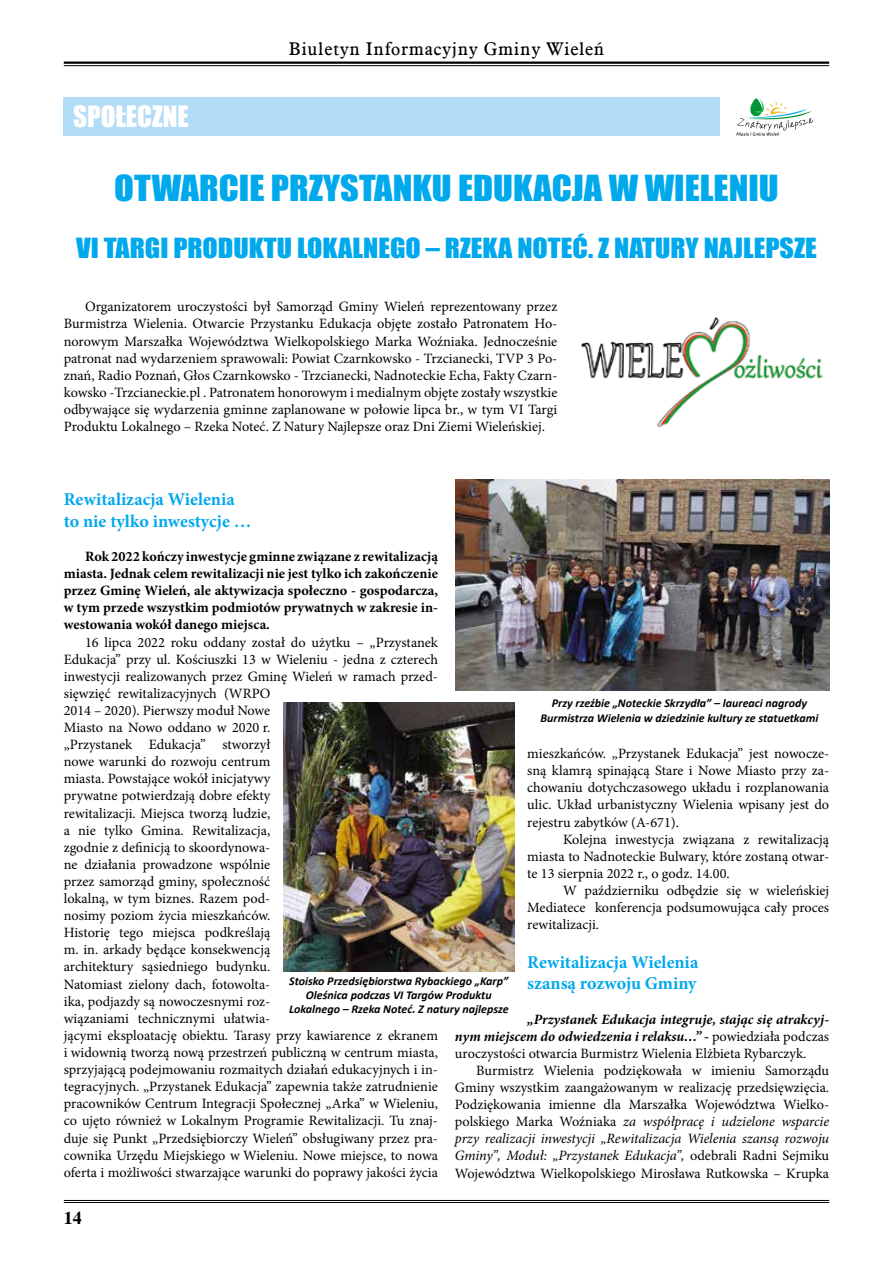
<style>
.page{position:relative;width:893px;height:1263px;background:#fff}
.page>*{position:absolute;margin:0;border:0;box-sizing:border-box;transform-origin:0 0}
.t1{font:33px "Impact";color:#00a8ec;scale:1.1 1}
.t2{font:27px "Impact";color:#fff}
.t3{font:25.5px "Impact";color:#00a8ec;scale:1.1 1}
.t4{font:700 18px/21.6px "Minion Pro";color:#00a8ec}
.t5{font:18px "Aldine 721 EU";letter-spacing:.04em;color:#000}
.t6{font:700 18px "Dutch 801 EU";color:#000}
.t7{font:14.25px/17.1px "Minion Pro";color:#000;text-align:justify}
.t8{font:700 14.25px/17.1px "Minion Pro";color:#000;text-align:justify}
.t9{font:italic 700 14.25px/17.1px "Minion Pro";color:#000;text-align:justify}
.t10{font:italic 700 12px/14.4px "Calibri";color:#000;text-align:center}
.s1{font-weight:400;font-style:normal}
.s2{font-style:italic}
</style>
<div class="page">
<hr style="left:64px;top:1200px;width:765px;height:1px;background:#000">
<hr style="left:64px;top:1202px;width:765px;height:1px;background:#000">
<hr style="left:64px;top:62px;width:765px;height:2px;background:#000">
<hr style="left:64px;top:65px;width:765px;height:1px;background:#000">
<div style="left:64px;top:98px;width:656px;height:38px;background:#b2dcf7"></div>
<svg style="left:736px;top:98px;width:77px;height:38px"></svg>
<img style="left:455px;top:480px;width:374px;height:210px">
<img style="left:283px;top:702px;width:231px;height:269px">
<img style="left:581px;top:317px;width:242px;height:111px">
<h2 class="t2" style="left:73px;top:95px;width:117px">SPOŁECZNE</h2>
<p class="t5" style="left:289px;top:38px;width:317px">Biuletyn Informacyjny Gminy Wieleń</p>
<h1 class="t1" style="left:114px;top:162px;width:38px">OTWAR</h1>
<h1 class="t1" style="left:219px;top:162px;width:82px">CIE PRZYSTANKU</h1>
<h1 class="t1" style="left:458px;top:162px;width:33px">EDUKA</h1>
<h1 class="t1" style="left:552px;top:162px;width:126px">CJA W WIELENIU</h1>
<h3 class="t3" style="left:76px;top:228px;width:49px">VI TARGI</h3>
<h3 class="t3" style="left:173px;top:228px;width:28px">PRODUKTU</h3>
<h3 class="t3" style="left:297px;top:228px;width:23px">LOKALNEGO</h3>
<h3 class="t3" style="left:426px;top:228px;width:44px">– RZEKA</h3>
<h3 class="t3" style="left:517px;top:228px;width:116px">NOTEĆ. Z NATURY</h3>
<h3 class="t3" style="left:704px;top:228px;width:48px">NAJLEPSZE</h3>
<p class="t7" style="left:64px;top:298px;width:495px;text-indent:21px">Organizatorem uroczystości był Samorząd Gminy Wieleń reprezentowany przez Burmistrza Wielenia. Otwarcie Przystanku Edukacja objęte zostało Patronatem Ho&shy;norowym Marszałka Województwa Wielkopolskiego Marka Woźniaka. Jednocześnie patronat nad wydarzeniem sprawowali: Powiat Czarnkowsko - Trzcianecki, TVP 3 Po&shy;znań, Radio Poznań, Głos Czarnkowsko - Trzcianecki, Nadnoteckie Echa, Fakty Czarn&shy;kowsko -Trzcianeckie.pl . Patronatem honorowym i medialnym objęte zostały wszystkie odbywające się wydarzenia gminne zaplanowane w połowie lipca br., w tym VI Targi Produktu Lokalnego – Rzeka Noteć. Z Natury Najlepsze oraz Dni Ziemi Wieleńskiej.</p>
<p class="t4" style="left:64px;top:488px;width:189px">Rewitalizacja Wielenia to nie tylko inwestycje …</p>
<p class="t8" style="left:64px;top:548px;width:376px;text-indent:21px">Rok 2022 kończy inwestycje gminne związane z rewitalizacją miasta. Jednak celem rewitalizacji nie jest tylko ich zakończenie przez Gminę Wieleń, ale aktywizacja społeczno - gospodarcza, w tym przede wszystkim podmiotów prywatnych w zakresie in&shy;westowania wokół danego miejsca.</p>
<p class="t7" style="left:64px;top:633px;width:376px;text-align:left;text-indent:21px">16 lipca 2022 roku oddany został do użytku – „Przystanek Edukacja” przy ul. Kościuszki 13 w Wieleniu - jedna z czterech inwestycji realizowanych przez Gminę Wieleń w ramach przed&shy;sięwzięć rewitalizacyjnych (WRPO<br>2014 – 2020). Pierwszy moduł Nowe<br>Miasto na Nowo oddano w 2020 r.<br>„Przystanek Edukacja” stworzył<br>nowe warunki do rozwoju centrum<br>miasta. Powstające wokół inicjatywy<br>prywatne potwierdzają dobre efekty<br>rewitalizacji. Miejsca tworzą ludzie,<br>a nie tylko Gmina. Rewitalizacja,<br>zgodnie z definicją to skoordynowa-<br>ne działania prowadzone wspólnie<br>przez samorząd gminy, społeczność<br>lokalną, w tym biznes. Razem pod-<br>nosimy poziom życia mieszkańców.<br>Historię tego miejsca podkreślają<br>m. in. arkady będące konsekwencją<br>architektury sąsiedniego budynku.<br>Natomiast zielony dach, fotowolta-<br>ika, podjazdy są nowoczesnymi roz-<br>wiązaniami technicznymi ułatwia-<br>jącymi eksploatację obiektu. Tarasy przy kawiarence z ekranem i widownią tworzą nową przestrzeń publiczną w centrum miasta, sprzyjającą podejmowaniu rozmaitych działań edukacyjnych i in&shy;tegracyjnych. „Przystanek Edukacja” zapewnia także zatrudnienie pracowników Centrum Integracji Społecznej „Arka” w Wieleniu, co ujęto również w Lokalnym Programie Rewitalizacji. Tu znaj&shy;duje się Punkt „Przedsiębiorczy Wieleń” obsługiwany przez pra&shy;cownika Urzędu Miejskiego w Wieleniu. Nowe miejsce, to nowa oferta i możliwości stwarzające warunki do poprawy jakości życia</p>
<p class="t10" style="left:540px;top:695px;width:279px">Przy rzeźbie „Noteckie Skrzydła” – laureaci nagrody<br>Burmistrza Wielenia w dziedzinie kultury ze statuetkami</p>
<p class="t7" style="left:527px;top:745px;width:303px">mieszkańców. „Przystanek Edukacja” jest nowocze&shy;sną klamrą spinającą Stare i Nowe Miasto przy za&shy;chowaniu dotychczasowego układu i rozplanowania ulic. Układ urbanistyczny Wielenia wpisany jest do rejestru zabytków (A-671).</p>
<p class="t7" style="left:527px;top:831px;width:303px;text-indent:36px">Kolejna inwestycja związana z rewitalizacją miasta to Nadnoteckie Bulwary, które zostaną otwar&shy;te 13 sierpnia 2022 r., o godz. 14.00.</p>
<p class="t7" style="left:527px;top:882px;width:303px;text-indent:36px">W październiku odbędzie się w wieleńskiej Mediatece konferencja podsumowująca cały proces rewitalizacji.</p>
<p class="t4" style="left:527px;top:951px;width:173px">Rewitalizacja Wielenia szansą rozwoju Gminy</p>
<p class="t9" style="left:455px;top:1010px;width:376px;text-indent:72px">„Przystanek Edukacja integruje, stając się atrakcyj&shy;nym miejscem do odwiedzenia i relaksu…” - <span class="s1">powiedziała podczas uroczystości otwarcia Burmistrz Wielenia Elżbieta Rybarczyk.</span></p>
<p class="t7" style="left:455px;top:1062px;width:376px;text-indent:21px">Burmistrz Wielenia podziękowała w imieniu Samorządu Gminy wszystkim zaangażowanym w realizację przedsięwzięcia.<br>Podziękowania imienne dla Marszałka Województwa Wielko&shy;polskiego Marka Woźniaka <span class="s2">za współpracę i udzielone wsparcie przy realizacji inwestycji „Rewitalizacja Wielenia szansą rozwoju Gminy”, Moduł: „Przystanek Edukacja”,</span> odebrali Radni Sejmiku Województwa Wielkopolskiego Mirosława Rutkowska – Krupka</p>
<p class="t10" style="left:289px;top:973px;width:221px">Stoisko Przedsiębiorstwa Rybackiego „Karp”<br>Oleśnica podczas VI Targów Produktu<br>Lokalnego – Rzeka Noteć. Z natury najlepsze</p>
<p class="t6" style="left:64px;top:1207px;width:19px">14</p>
</div>
